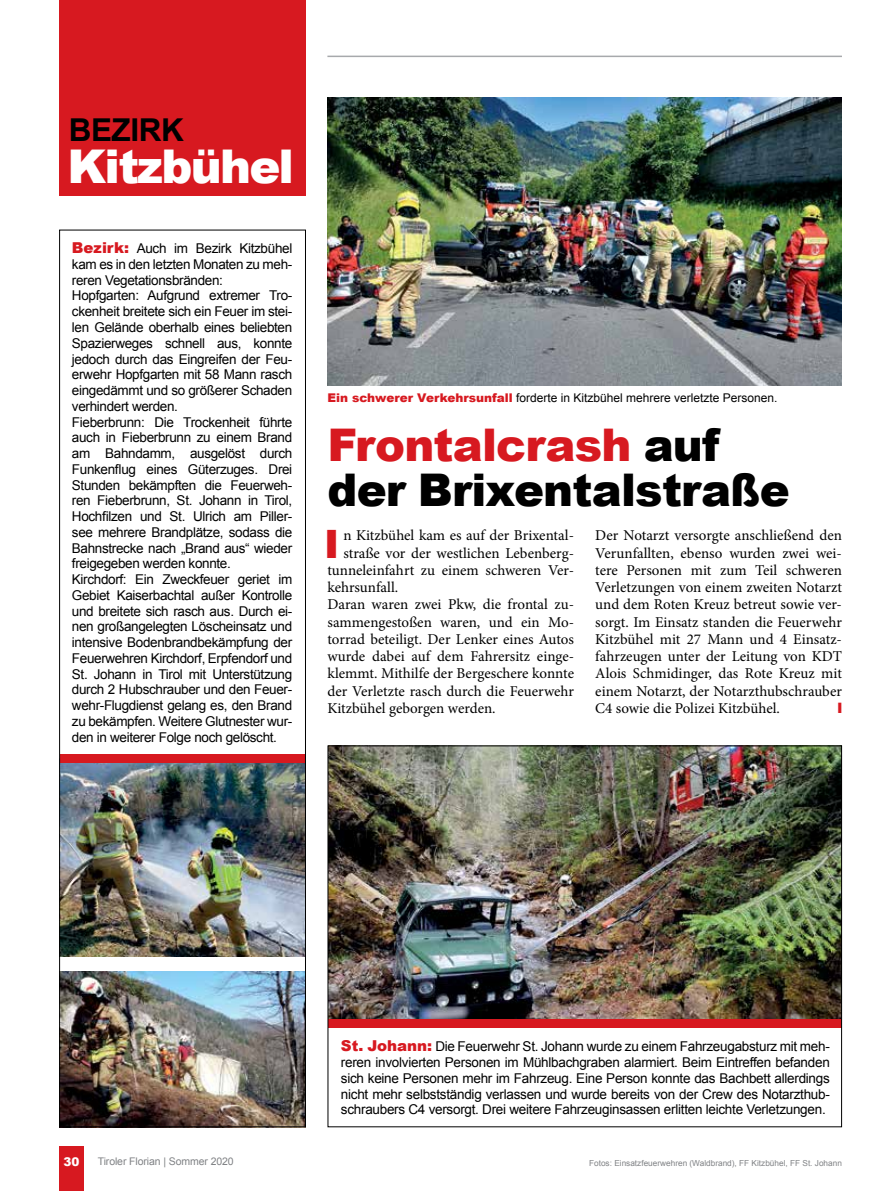
<style>
.page{position:relative;width:893px;height:1191px;background:#fff}
.page>*{position:absolute;margin:0;border:0;box-sizing:border-box;transform-origin:0 0}
.t1{font:900 46.5px "Arial";letter-spacing:-.035em;color:#fff}
.t2{font:900 45px/45px "Arial";letter-spacing:-.015em;color:#000}
.t3{font:900 39.15px "Arial";color:#d71920}
.t4{font:700 31.5px "Arial";letter-spacing:-.015em;color:#000}
.t5{font:15px/17.2px "Minion Pro";color:#000;text-align:justify}
.t6{font:13.5px/15.8px "Arial";letter-spacing:-.025em;color:#000;text-align:justify}
.t7{font:12px "Arial";color:#000}
.t8{font:900 12px "Arial";color:#fff}
.t9{font:10.5px "Arial";letter-spacing:-.01em;color:#808285}
.t10{font:8.25px "Arial";color:#808285}
.s1{font-weight:900;font-size:15px;color:#d71920}
.s2{font-weight:900;color:#d71920}
.s3{color:#d71920}
</style>
<div class="page">
<div style="left:60px;top:1145px;width:24px;height:46px;background:#d71920"></div>
<img style="left:330px;top:747px;width:510px;height:272px">
<div style="left:328px;top:1019px;width:513px;height:9px;background:#d71920"></div>
<img style="left:327px;top:98px;width:515px;height:287px">
<img style="left:61px;top:762px;width:243px;height:194px">
<img style="left:61px;top:971px;width:243px;height:154px">
<div style="left:60px;top:754px;width:245px;height:8px;background:#d71920"></div>
<div style="left:59px;top:0;width:246px;height:195px;background:#d71920"></div>
<div style="left:59px;top:230px;width:247px;height:897px;border:1px solid #000"></div>
<hr style="left:327px;top:56px;width:515px;height:1px;background:#a7a9ac">
<h3 class="t4" style="left:69px;top:109px;width:117px">BEZIRK</h3>
<h1 class="t1" style="left:68px;top:133px;width:228px">Kitzbühel</h1>
<p class="t6" style="left:72px;top:241px;width:222px;text-align:left"><span class="s1">Bezirk:</span> Auch im Bezirk Kitzbühel kam es in den letzten Monaten zu meh&shy;reren Vegetationsbränden:<br>Hopfgarten: Aufgrund extremer Tro&shy;ckenheit breitete sich ein Feuer im stei&shy;len Gelände oberhalb eines beliebten Spazierweges schnell aus, konnte jedoch durch das Eingreifen der Feu&shy;erwehr Hopfgarten mit 58 Mann rasch eingedämmt und so größerer Schaden verhindert werden.<br>Fieberbrunn: Die Trockenheit führte auch in Fieberbrunn zu einem Brand am Bahndamm, ausgelöst durch Funkenflug eines Güterzuges. Drei Stunden bekämpften die Feuerweh&shy;ren Fieberbrunn, St. Johann in Tirol, Hochfilzen und St. Ulrich am Piller&shy;see mehrere Brandplätze, sodass die Bahnstrecke nach „Brand aus“ wieder freigegeben werden konnte.<br>Kirchdorf: Ein Zweckfeuer geriet im Gebiet Kaiserbachtal außer Kontrolle und breitete sich rasch aus. Durch ei&shy;nen großangelegten Löscheinsatz und intensive Bodenbrandbekämpfung der Feuerwehren Kirchdorf, Erpfendorf und St. Johann in Tirol mit Unterstützung durch 2 Hubschrauber und den Feuer&shy;wehr-Flugdienst gelang es, den Brand zu bekämpfen. Weitere Glutnester wur&shy;den in weiterer Folge noch gelöscht.</p>
<p class="t7" style="left:327px;top:390px;width:452px"><span class="s2">Ein schwerer Verkehrsunfall</span> forderte in Kitzbühel mehrere verletzte Personen.</p>
<h2 class="t2" style="left:327px;top:421px;width:464px"><span class="s3">Frontalcrash</span> auf der Brixentalstraße</h2>
<h3 class="t3" style="left:324px;top:515px;width:17px">I</h3>
<p class="t5" style="left:343px;top:527px;width:232px">n Kitzbühel kam es auf der Brixental-</p>
<p class="t5" style="left:343px;top:544px;width:232px">straße vor der westlichen Lebenberg-</p>
<p class="t5" style="left:327px;top:561px;width:248px">tunneleinfahrt zu einem schweren Ver-</p>
<p class="t5" style="left:327px;top:579px;width:72px">kehrsunfall.</p>
<p class="t5" style="left:327px;top:596px;width:248px">Daran waren zwei Pkw, die frontal zu-</p>
<p class="t5" style="left:327px;top:613px;width:248px">sammengestoßen waren, und ein Mo-</p>
<p class="t5" style="left:327px;top:630px;width:248px">torrad beteiligt. Der Lenker eines Autos</p>
<p class="t5" style="left:327px;top:648px;width:248px">wurde dabei auf dem Fahrersitz einge-</p>
<p class="t5" style="left:327px;top:665px;width:248px">klemmt. Mithilfe der Bergeschere konnte</p>
<p class="t5" style="left:327px;top:682px;width:248px">der Verletzte rasch durch die Feuerwehr</p>
<p class="t5" style="left:327px;top:699px;width:170px">Kitzbühel geborgen werden.</p>
<p class="t5" style="left:595px;top:527px;width:248px">Der Notarzt versorgte anschließend den Verunfallten, ebenso wurden zwei wei&shy;tere Personen mit zum Teil schweren Verletzungen von einem zweiten Notarzt und dem Roten Kreuz betreut sowie ver&shy;sorgt. Im Einsatz standen die Feuerwehr Kitzbühel mit 27 Mann und 4 Einsatz&shy;fahrzeugen unter der Leitung von KDT Alois Schmidinger, das Rote Kreuz mit einem Notarzt, der Notarzthubschrauber C4 sowie die Polizei Kitzbühel.</p>
<p class="t8" style="left:64px;top:1152px;width:18px">30</p>
<p class="t9" style="left:98px;top:1154px;width:137px">Tiroler Florian | Sommer 2020</p>
<p class="t6" style="left:341px;top:1039px;width:490px"><span class="s1">St. Johann:</span> Die Feuerwehr St. Johann wurde zu einem Fahrzeugabsturz mit meh&shy;reren involvierten Personen im Mühlbachgraben alarmiert. Beim Eintreffen befanden sich keine Personen mehr im Fahrzeug. Eine Person konnte das Bachbett allerdings nicht mehr selbstständig verlassen und wurde bereits von der Crew des Notarzthub&shy;schraubers C4 versorgt. Drei weitere Fahrzeuginsassen erlitten leichte Verletzungen.</p>
<p class="t10" style="left:589px;top:1158px;width:254px">Fotos: Einsatzfeuerwehren (Waldbrand), FF Kitzbühel, FF St. Johann</p>
</div>
